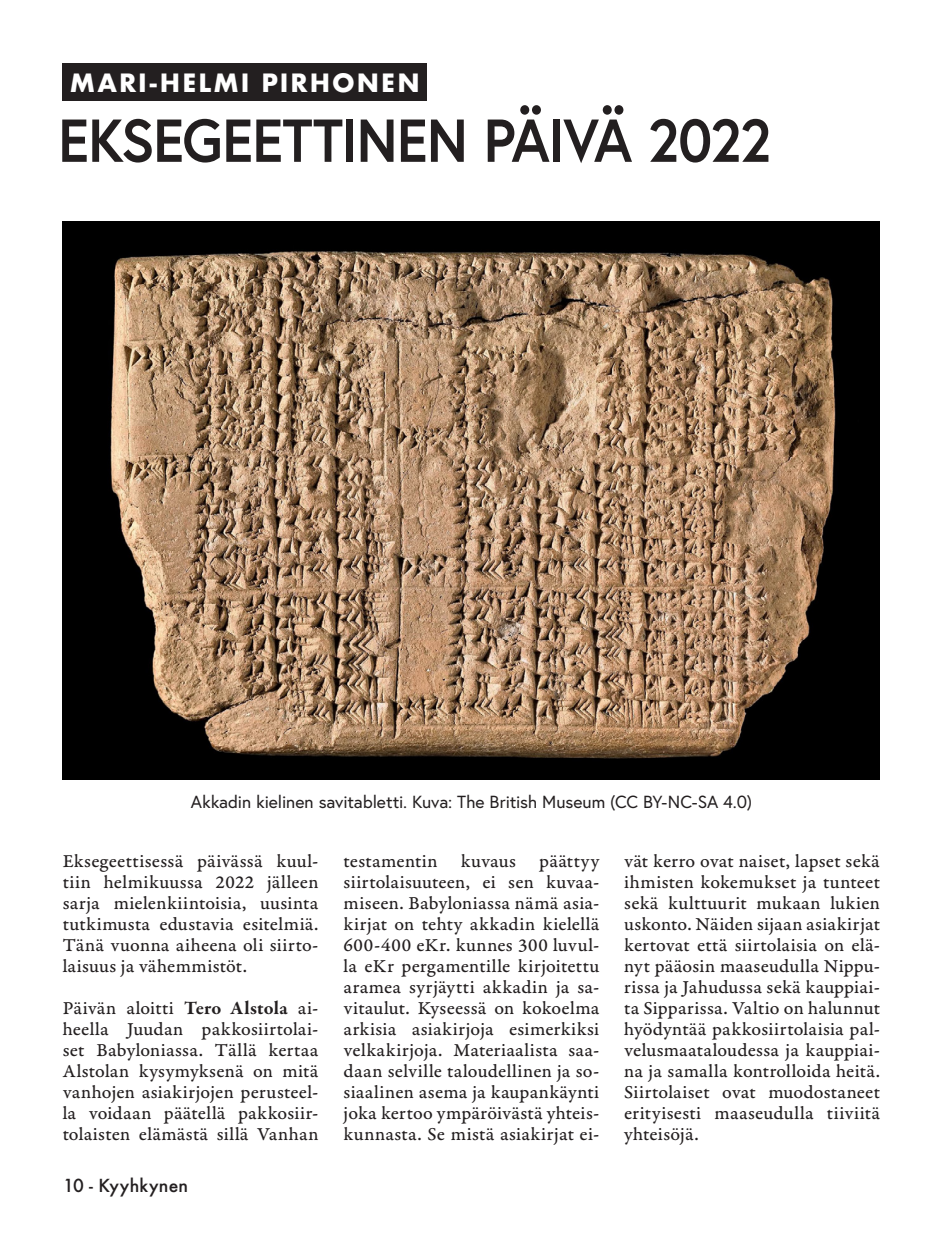
<style>
.page{position:relative;width:943px;height:1241px;background:#fff}
.page>*{position:absolute;margin:0;border:0;box-sizing:border-box;transform-origin:0 0}
.Kirjoituksen_otsikko{font:700 60.38px "Europa";letter-spacing:-.025em;color:#231f20;scale:.94 1}
.Kirjoittaja{font:700 24.5px "Futura";letter-spacing:.08em;color:#fff}
.t1{font:19.25px/21px "Garamond Premr Pro Capt";letter-spacing:.01em;color:#231f20;text-align:justify}
.Kuvateksti___Norm{font:17.5px "Europa";letter-spacing:-.005em;color:#231f20}
.t2{font:500 17.5px "Futura";letter-spacing:.015em;color:#231f20}
.s1{font-family:"Garamond Premr Pro";font-weight:700}
</style>
<div class="page">
<img style="left:63px;top:221px;width:817px;height:558px">
<div style="left:63px;top:63px;width:364px;height:37px;background:#231f20"></div>
<p class="Kirjoittaja" style="left:70px;top:65px;width:351px">MARI-HELMI PIRHONEN</p>
<p class="Kirjoituksen_otsikko" style="left:58px;top:99px;width:760px">EKSEGEETTINEN PÄIVÄ 2022</p>
<p class="Kuvateksti___Norm" style="left:191px;top:790px;width:562px">Akkadin kielinen savitabletti. Kuva: The British Museum (CC BY-NC-SA 4.0)</p>
<p class="t1" style="left:63px;top:850px;width:257px">Eksegeettisessä päivässä kuul&shy;tiin helmikuussa 2022 jälleen sarja mielenkiintoisia, uusinta tutkimusta edustavia esitelmiä.<br>Tänä vuonna aiheena oli siirto&shy;laisuus ja vähemmistöt.</p>
<p class="t1" style="left:63px;top:997px;width:257px">Päivän aloitti <span class="s1">Tero Alstola</span> ai&shy;heella Juudan pakkosiirtolai&shy;set Babyloniassa. Tällä kertaa Alstolan kysymyksenä on mitä vanhojen asiakirjojen perusteel&shy;la voidaan päätellä pakkosiir&shy;tolaisten elämästä sillä Vanhan</p>
<p class="t2" style="left:63px;top:1173px;width:127px">10 - Kyyhkynen</p>
<p class="t1" style="left:343px;top:850px;width:257px">testamentin kuvaus päättyy siirtolaisuuteen, ei sen kuvaa&shy;miseen. Babyloniassa nämä asia&shy;kirjat on tehty akkadin kielellä 600-400 eKr. kunnes 300 luvul&shy;la eKr pergamentille kirjoitettu aramea syrjäytti akkadin ja sa&shy;vitaulut. Kyseessä on kokoelma arkisia asiakirjoja esimerkiksi velkakirjoja. Materiaalista saa&shy;daan selville taloudellinen ja so&shy;siaalinen asema ja kaupankäynti joka kertoo ympäröivästä yhteis&shy;kunnasta. Se mistä asiakirjat ei-</p>
<p class="t1" style="left:624px;top:850px;width:257px">vät kerro ovat naiset, lapset sekä ihmisten kokemukset ja tunteet sekä kulttuurit mukaan lukien uskonto. Näiden sijaan asiakirjat kertovat että siirtolaisia on elä&shy;nyt pääosin maaseudulla Nippu&shy;rissa ja Jahudussa sekä kauppiai&shy;ta Sipparissa. Valtio on halunnut hyödyntää pakkosiirtolaisia pal&shy;velusmaataloudessa ja kauppiai&shy;na ja samalla kontrolloida heitä.<br>Siirtolaiset ovat muodostaneet erityisesti maaseudulla tiiviitä yhteisöjä.</p>
</div>
